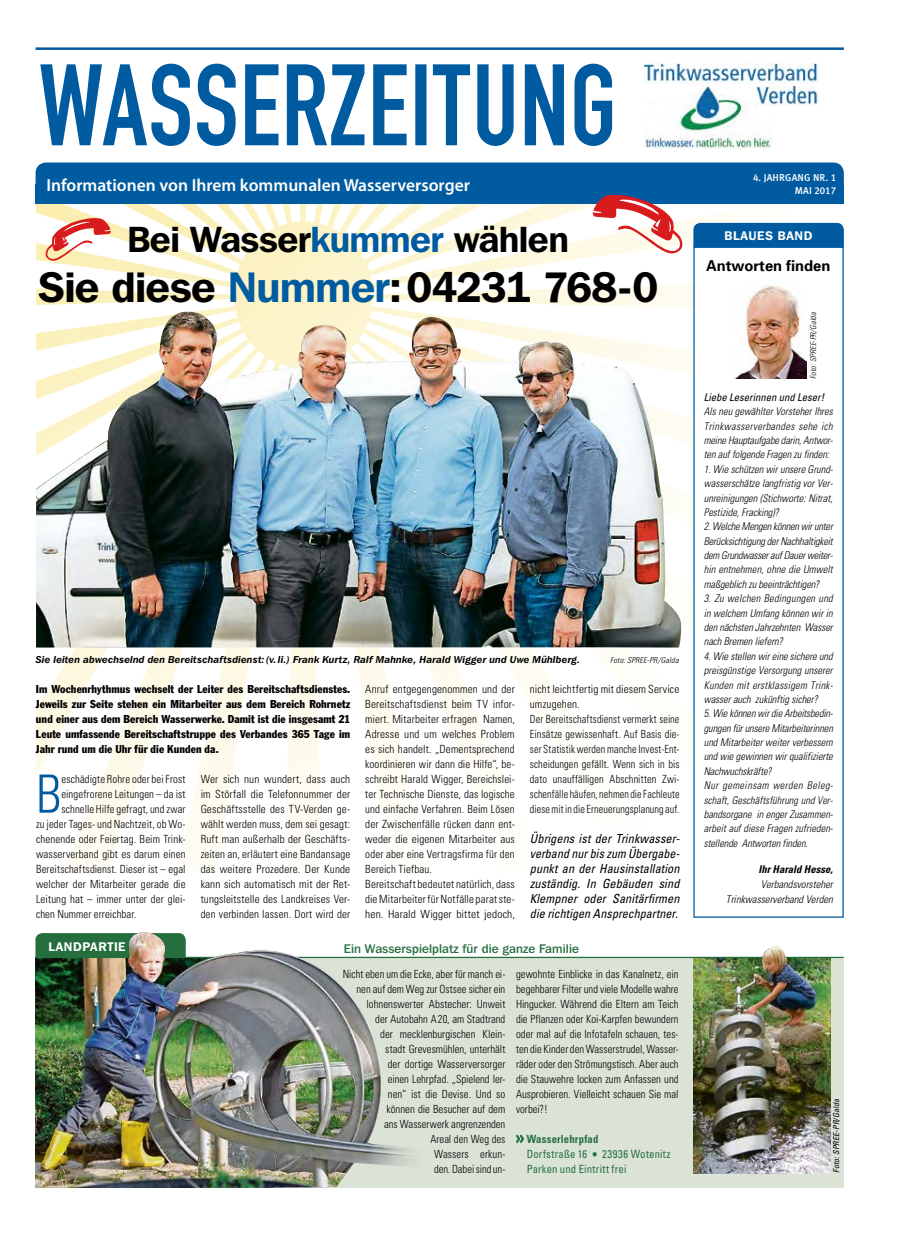
<style>
.page{position:relative;width:904px;height:1241px;background:#fff}
.page>*{position:absolute;margin:0;border:0;box-sizing:border-box;transform-origin:0 0}
.t1{font:300 condensed 52.75px "Univers";color:#005ba0;scale:.96 1}
.t2{font:600 42.5px "Franklin Gothic IT Cby BT";letter-spacing:-.02em;color:#000}
.t3{font:600 36.25px "Franklin Gothic IT Cby BT";letter-spacing:-.015em;color:#000}
.t4{font:600 17.5px "Myriad Pro";color:#fff}
.t5{font:700 15px "Univers";color:#000}
.t6{font:italic condensed 12.5px/15px "Univers";letter-spacing:.005em;color:#000;text-align:justify}
.t7{font:500 12.5px "Franklin Gothic IT Cby BT";letter-spacing:.005em;color:#256f3f}
.t8{font:600 12.5px "Franklin Gothic IT Cby BT";letter-spacing:.045em;color:#fff}
.t9{font:300 condensed 11.25px/15px "Univers";letter-spacing:.01em;color:#000}
.t10{font:300 condensed 11.25px/15px "Univers";letter-spacing:.01em;color:#000;text-align:justify;scale:.96 1}
.t11{font:300 condensed 11.25px/15px "Univers";letter-spacing:.01em;color:#000;text-align:right;scale:.95 1}
.t12{font:condensed 11.25px/15px "Franklin Gothic";letter-spacing:.005em;color:#000;text-align:justify}
.t13{font:condensed 11.25px/15px "Univers";letter-spacing:.025em;color:#256f3f;scale:.95 1}
.t14{font:italic 300 condensed 10.62px/14.4px "Univers";color:#000;text-align:justify}
.t15{font:italic 300 condensed 10.62px/14.4px "Univers";color:#000;scale:.96 1}
.t16{font:italic 600 10px "Franklin Gothic IT Cby BT";letter-spacing:.015em;color:#000}
.t17{font:10px "Meta Plus Medium Caps";letter-spacing:.01em;color:#fff}
.t18{font:italic 300 condensed 8.12px "Univers";letter-spacing:.02em;color:#000}
.t19{font:italic condensed 8.12px "Univers";color:#000}
.s1{color:#005ba0}
.s2{font-weight:700}
.s3{font-weight:400}
</style>
<div class="page">
<div style="left:35px;top:956px;width:808px;height:231px;background:#dae3d6"></div>
<img style="left:35px;top:957px;width:90px;height:230px">
<img style="left:693px;top:957px;width:138px;height:215px">
<svg style="left:36px;top:204px;width:754px;height:667px"></svg>
<svg style="left:44px;top:217px;width:67px;height:45px"></svg>
<div style="left:35px;top:933px;width:90px;height:24px;background:#256f3f"></div>
<hr style="left:36px;top:956px;width:807px;height:1px;background:#256f3f">
<div style="left:36px;top:162px;width:807px;height:41px;background:#005ba0;border-radius:11px"></div>
<div style="left:36px;top:184px;width:807px;height:19px;background:#005ba0"></div>
<hr style="left:36px;top:47px;width:807px;height:3px;background:#005ba0">
<svg style="left:477px;top:64px;width:135px;height:82px"></svg>
<svg style="left:40px;top:64px;width:324px;height:82px"></svg>
<svg style="left:373px;top:64px;width:97px;height:81px"></svg>
<img style="left:644px;top:63px;width:174px;height:21px">
<img style="left:644px;top:85px;width:128px;height:63px">
<img style="left:755px;top:87px;width:63px;height:19px">
<div style="left:694px;top:247px;width:149px;height:670px;background:#fff"></div>
<img style="left:735px;top:285px;width:71px;height:93px">
<svg style="left:516px;top:1134px;width:8px;height:8px"></svg>
<svg style="left:592px;top:194px;width:93px;height:62px"></svg>
<div style="left:693px;top:223px;width:150px;height:25px;background:#005ba0"></div>
<img style="left:36px;top:311px;width:645px;height:336px">
<img style="left:760px;top:946px;width:26px;height:17px">
<img style="left:125px;top:932px;width:258px;height:255px">
<img style="left:353px;top:1139px;width:61px;height:29px">
<p class="t17" style="left:753px;top:172px;width:84px">4. JAHRGANG N R. 1</p>
<p class="t4" style="left:46px;top:174px;width:425px">Informationen von Ihrem kommunalen Wasserversorger</p>
<p class="t17" style="left:794px;top:184px;width:43px">MAI 2017</p>
<p class="t3" style="left:127px;top:216px;width:443px">Bei Wasser<span class="s1">kummer</span> wählen</p>
<p class="t2" style="left:38px;top:260px;width:622px">Sie diese <span class="s1">Nummer</span>:04231 768-0</p>
<p class="t16" style="left:35px;top:652px;width:546px">Sie leiten abwechselnd den Bereitschaftsdienst:(v.li.) Frank Kurtz, Ralf Mahnke, Harald Wigger und Uwe Mühlberg.</p>
<p class="t18" style="left:610px;top:654px;width:70px">Foto: SPREE-PR/Galda</p>
<p class="t12" style="left:36px;top:680px;width:316px">Im Wochenrhythmus wechselt der Leiter des Bereitschaftsdienstes.<br>Jeweils zur Seite stehen ein Mitarbeiter aus dem Bereich Rohrnetz und einer aus dem Bereich Wasserwerke. Damit ist die insgesamt 21<br>Leute umfassende Bereitschaftstruppe des Verbandes 365 Tage im Jahr rund um die Uhr für die Kunden da.</p>
<p class="t9" style="left:365px;top:681px;width:151px">Anruf entgegengenommen und der Bereitschaftsdienst beim TV infor&shy;miert. Mitarbeiter erfragen Namen, Adresse und um welches Problem es sich handelt. „Dementsprechend koordinieren wir dann die Hilfe“, be&shy;schreibt Harald Wigger, Bereichslei&shy;ter Technische Dienste, das logische und einfache Verfahren. Beim Lösen der Zwischenfälle rücken dann ent&shy;weder die eigenen Mitarbeiter aus oder aber eine Vertragsfirma für den Bereich Tiefbau.<br>Bereitschaft bedeutet natürlich, dass die Mitarbeiter für Notfälle parat ste&shy;hen. Harald Wigger bittet jedoch,</p>
<p class="t9" style="left:530px;top:681px;width:151px">nicht leichtfertig mit diesem Service umzugehen.<br>Der Bereitschaftsdienst vermerkt seine Einsätze gewissenhaft. Auf Basis die&shy;ser Statistik werden manche Invest-Ent&shy;scheidungen gefällt. Wenn sich in bis dato unauffälligen Abschnitten Zwi&shy;schenfälle häufen, nehmen die Fachleute diese mit in die Erneuerungsplanung auf.</p>
<p class="t1" style="left:36px;top:762px;width:28px">B</p>
<p class="t10" style="left:61px;top:771px;width:131px">eschädigte Rohre oder bei Frost</p>
<p class="t9" style="left:201px;top:771px;width:151px;text-align:justify">Wer sich nun wundert, dass auch im Störfall die Telefonnummer der Geschäftsstelle des TV-Verden ge&shy;wählt werden muss, dem sei gesagt:<br>Ruft man außerhalb der Geschäfts&shy;zeiten an, erläutert eine Bandansage das weitere Prozedere. Der Kunde kann sich automatisch mit der Ret&shy;tungsleitstelle des Landkreises Ver&shy;den verbinden lassen. Dort wird der</p>
<p class="t10" style="left:61px;top:786px;width:131px">eingefrorene Leitungen – da ist</p>
<p class="t10" style="left:61px;top:801px;width:131px">schnelle Hilfe gefragt, und zwar</p>
<p class="t10" style="left:36px;top:816px;width:157px">zu jeder Tages- und Nachtzeit, ob Wo-</p>
<p class="t9" style="left:36px;top:831px;width:151px">chenende oder Feiertag. Beim Trink-</p>
<p class="t9" style="left:36px;top:846px;width:151px">wasserverband gibt es darum einen</p>
<p class="t10" style="left:36px;top:861px;width:157px">Bereitschaftsdienst. Dieser ist – egal</p>
<p class="t9" style="left:36px;top:876px;width:151px">welcher der Mitarbeiter gerade die</p>
<p class="t9" style="left:36px;top:891px;width:151px">Leitung hat – immer unter der glei-</p>
<p class="t10" style="left:36px;top:906px;width:106px">chen Nummer erreichbar.</p>
<p class="t6" style="left:530px;top:830px;width:151px">Übrigens ist der Trinkwasser&shy;verband nur bis zum Übergabe&shy;punkt an der Hausinstallation zuständig. In Gebäuden sind Klempner oder Sanitärfirmen die richtigen Ansprechpartner.</p>
<p class="t8" style="left:48px;top:938px;width:79px">Landpartie</p>
<p class="t7" style="left:344px;top:940px;width:237px">Ein Wasserspielplatz für die ganze Familie</p>
<p class="t11" style="left:343px;top:966px;width:173px">Nicht eben um die Ecke, aber für manch ei&shy;nen auf dem Weg zur Ostsee sicher ein lohnenswerter Abstecher: Unweit<br>der Autobahn A20, am Stadtrand<br>der mecklenburgischen Klein-<br>stadt Grevesmühlen, unterhält<br>der dortige Wasserversorger<br>einen Lehrpfad. „Spielend ler-<br>nen“ ist die Devise. Und so<br>können die Besucher auf dem<br>ans Wasserwerk angrenzenden<br>Areal den Weg des<br>Wassers erkun-<br>den. Dabei sind un-</p>
<p class="t10" style="left:516px;top:966px;width:171px">gewohnte Einblicke in das Kanalnetz, ein begehbarer Filter und viele Modelle wahre Hingucker. Während die Eltern am Teich die Pflanzen oder Koi-Karpfen bewundern oder mal auf die Infotafeln schauen, tes&shy;ten die Kinder den Wasserstrudel, Wasser&shy;räder oder den Strömungstisch. Aber auch die Stauwehre locken zum Anfassen und Ausprobieren. Vielleicht schauen Sie mal vorbei?!</p>
<p class="t13" style="left:526px;top:1130px;width:153px"><span class="s2">Wasserlehrpfad<br></span>Dorfstraße 16 ● 23936 Wotenitz<br>Parken und Eintritt frei</p>
<p class="t8" style="left:724px;top:228px;width:89px">blaues Band</p>
<p class="t5" style="left:706px;top:256px;width:126px">Antworten finden</p>
<p class="t18" style="left:808px;top:379px;width:68px;rotate:-90deg">Foto: SPREE-PR/Galda</p>
<p class="t14" style="left:703px;top:390px;width:131px;text-align:left"><span class="s3">Liebe Leserinnen und Leser!<br></span>Als neu gewählter Vorsteher Ihres<br>Trinkwasserverbandes sehe ich meine Hauptaufgabe darin, Antwor&shy;ten auf folgende Fragen zu finden:</p>
<p class="t14" style="left:703px;top:462px;width:131px">1. Wie schützen wir unsere Grund&shy;wasserschätze langfristig vor Ver&shy;unreinigungen (Stichworte: Nitrat, Pestizide, Fracking)?</p>
<p class="t14" style="left:703px;top:519px;width:131px">2. Welche Mengen können wir unter Berücksichtigung der Nachhaltigkeit dem Grundwasser auf Dauer weiter&shy;hin entnehmen, ohne die Umwelt maßgeblich zu beeinträchtigen?</p>
<p class="t14" style="left:703px;top:591px;width:131px">3. Zu welchen Bedingungen und in welchem Umfang können wir in den nächsten Jahrzehnten Wasser nach Bremen liefern?</p>
<p class="t14" style="left:703px;top:648px;width:131px">4. Wie stellen wir eine sichere und preisgünstige Versorgung unserer Kunden mit erstklassigem Trink&shy;wasser auch zukünftig sicher?</p>
<p class="t15" style="left:703px;top:706px;width:136px">5. Wie können wir die Arbeitsbedin&shy;gungen für unsere Mitarbeiterinnen und Mitarbeiter weiter verbessern und wie gewinnen wir qualifizierte<br>Nachwuchskräfte?<br>Nur gemeinsam werden Beleg&shy;schaft, Geschäftsführung und Ver&shy;bandsorgane in enger Zusammen&shy;arbeit auf diese Fragen zufrieden&shy;stellende Antworten finden.</p>
<p class="t14" style="left:726px;top:861px;width:108px;line-height:15px;text-align:right"><span class="s2">Ihr Harald Hesse,<br></span>Verbandsvorsteher<br>Trinkwasserverband Verden</p>
<p class="t19" style="left:831px;top:1172px;width:75px;rotate:-90deg">Foto: SPREE-PR/Galda</p>
</div>
